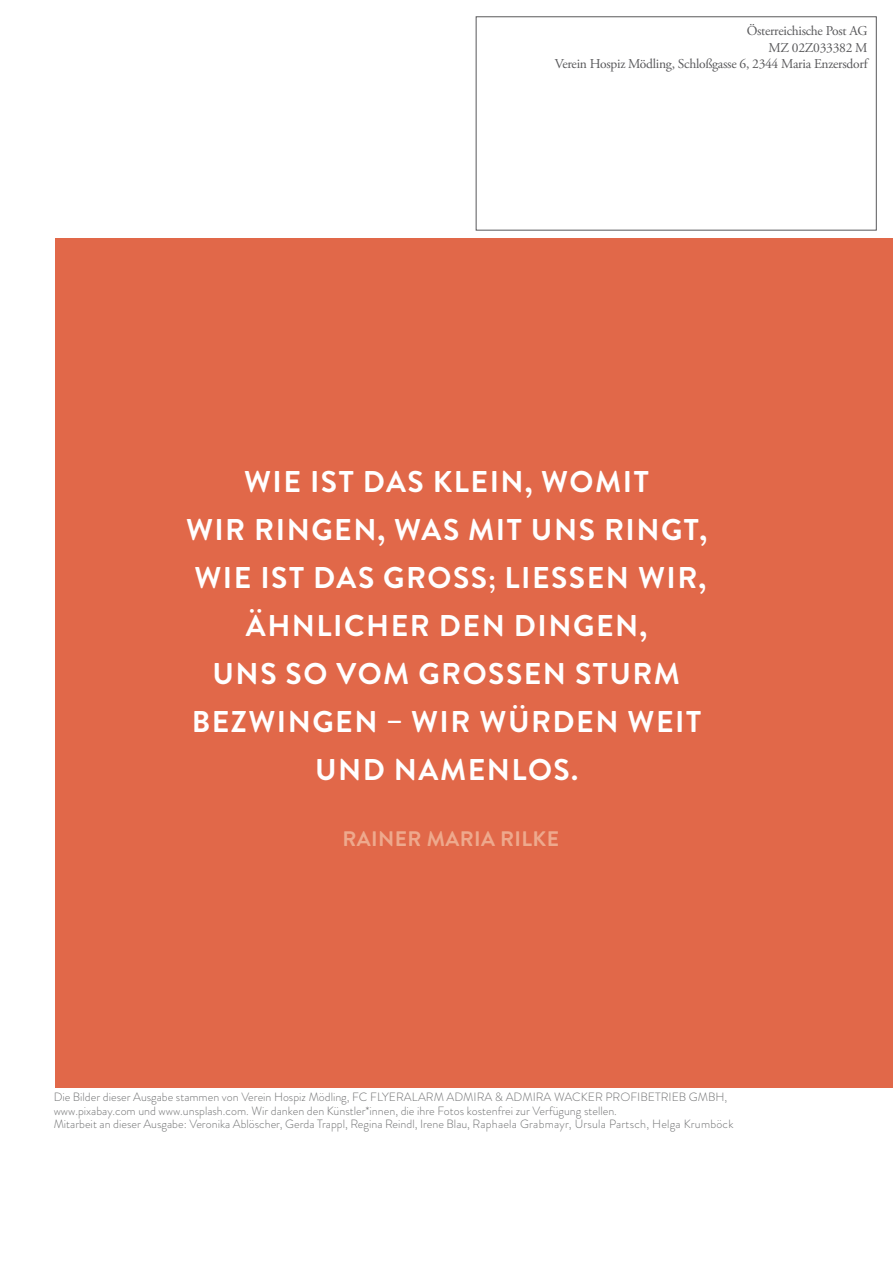
<style>
.page{position:relative;width:893px;height:1263px;background:#fff}
.page>*{position:absolute;margin:0;border:0;box-sizing:border-box;transform-origin:0 0}
.t1{font:700 30px/48px "Brandon Grotesque";letter-spacing:.05em;color:#fff;text-align:center}
.t2{font:700 21px "Brandon Grotesque";letter-spacing:.02em;color:#eea98d}
.t3{font:13.5px/16.5px "Adobe Garamond Pro";letter-spacing:-.02em;color:#58585a;text-align:right}
.t4{font:300 12px/13.5px "Brandon Grotesque";color:#707172}
</style>
<div class="page">
<div style="left:55px;top:238px;width:838px;height:850px;background:#e16849"></div>
<p class="t3" style="left:555px;top:23px;width:314px">Österreichische Post AG<br>MZ 02Z033382 M<br>Verein Hospiz Mödling, Schloßgasse 6, 2344 Maria Enzersdorf</p>
<h1 class="t1" style="left:186px;top:458px;width:523px">WIE IST DAS KLEIN, WOMIT<br>WIR RINGEN, WAS MIT UNS RINGT,<br>WIE IST DAS GROSS; LIESSEN WIR,<br>ÄHNLICHER DEN DINGEN,<br>UNS SO VOM GROSSEN STURM<br>BEZWINGEN – WIR WÜRDEN WEIT<br>UND NAMENLOS.</h1>
<h2 class="t2" style="left:342px;top:824px;width:218px">RAINER MARIA RILKE</h2>
<p class="t4" style="left:54px;top:1090px;width:681px">Die Bilder dieser Ausgabe stammen von Verein Hospiz Mödling, FC FLYERALARM ADMIRA &amp; ADMIRA WACKER PROFIBETRIEB GMBH, www.pixabay.com und www.unsplash.com. Wir danken den Künstler*innen, die ihre Fotos kostenfrei zur Verfügung stellen.<br>Mitarbeit an dieser Ausgabe: Veronika Ablöscher, Gerda Trappl, Regina Reindl, Irene Blau, Raphaela Grabmayr, Ursula Partsch, Helga Krumböck</p>
</div>
